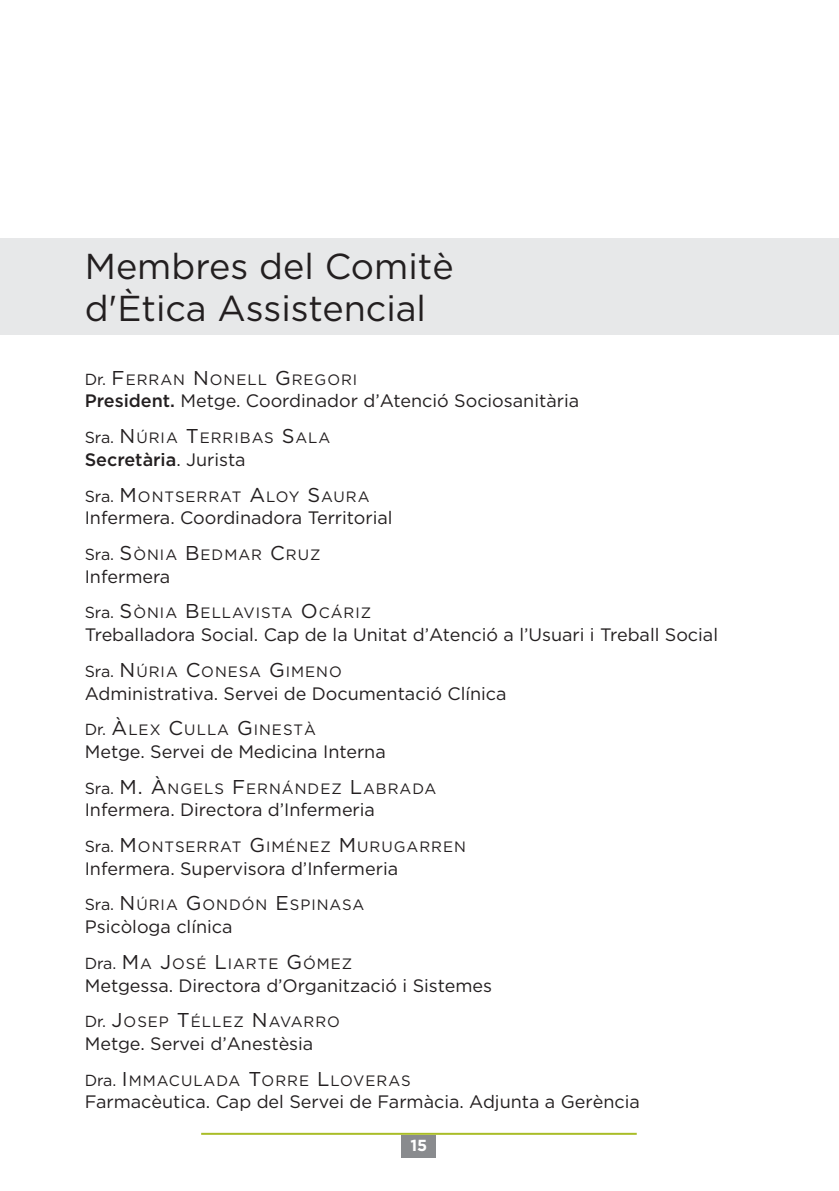
<style>
.page{position:relative;width:839px;height:1191px;background:#fff}
.page>*{position:absolute;margin:0;border:0;box-sizing:border-box;transform-origin:0 0}
.t1{font:36px/42px "Gotham";color:#231f20}
.t2{font:18px "Gotham";color:#231f20}
.t3{font:500 18px "Gotham";color:#231f20}
.t4{font:700 16px "Gotham";color:#fff}
.t5{font:15px "Gotham";letter-spacing:.065em;color:#231f20}
.s1{font-size:16px}
.s2{font-size:20px}
.s3{font-weight:500}
.s4{font-weight:400}
</style>
<div class="page">
<hr style="left:201px;top:1133px;width:436px;height:2px;background:#a9bd27">
<div style="left:402px;top:1135px;width:34px;height:23px;background:#898b8e"></div>
<div style="left:0;top:238px;width:839px;height:97px;background:#e7e8e9"></div>
<h1 class="t1" style="left:85px;top:247px;width:370px">Membres del Comitè d'Ètica Assistencial</h1>
<p class="t5" style="left:85px;top:374px;width:274px"><span class="s1">Dr.</span> <span class="s2">F</span>ERRAN <span class="s2">N</span>ONELL <span class="s2">G</span>REGORI</p>
<p class="t2" style="left:85px;top:394px;width:496px"><span class="s3">President.</span> Metge. Coordinador d’Atenció Sociosanitària</p>
<p class="t5" style="left:85px;top:432px;width:247px"><span class="s1">Sra.</span> <span class="s2">N</span>ÚRIA <span class="s2">T</span>ERRIBAS <span class="s2">S</span>ALA</p>
<p class="t3" style="left:85px;top:453px;width:162px">Secretària<span class="s4">. Jurista</span></p>
<p class="t5" style="left:85px;top:490px;width:286px"><span class="s1">Sra.</span> <span class="s2">M</span>ONTSERRAT <span class="s2">A</span>LOY <span class="s2">S</span>AURA</p>
<p class="t2" style="left:85px;top:511px;width:309px">Infermera. Coordinadora Territorial</p>
<p class="t5" style="left:85px;top:549px;width:237px"><span class="s1">Sra.</span> <span class="s2">S</span>ÒNIA <span class="s2">B</span>EDMAR <span class="s2">C</span>RUZ</p>
<p class="t2" style="left:85px;top:569px;width:87px">Infermera</p>
<p class="t5" style="left:85px;top:607px;width:288px"><span class="s1">Sra.</span> <span class="s2">S</span>ÒNIA <span class="s2">B</span>ELLAVISTA <span class="s2">O</span>CÁRIZ</p>
<p class="t2" style="left:85px;top:628px;width:635px">Treballadora Social. Cap de la Unitat d’Atenció a l’Usuari i Treball Social</p>
<p class="t5" style="left:85px;top:666px;width:258px"><span class="s1">Sra.</span> <span class="s2">N</span>ÚRIA <span class="s2">C</span>ONESA <span class="s2">G</span>IMENO</p>
<p class="t2" style="left:85px;top:686px;width:423px">Administrativa. Servei de Documentació Clínica</p>
<p class="t5" style="left:85px;top:724px;width:233px"><span class="s1">Dr.</span> <span class="s2">À</span>LEX <span class="s2">C</span>ULLA <span class="s2">G</span>INESTÀ</p>
<p class="t2" style="left:85px;top:745px;width:303px">Metge. Servei de Medicina Interna</p>
<p class="t5" style="left:85px;top:782px;width:353px"><span class="s1">Sra.</span> <span class="s2">M. À</span>NGELS <span class="s2">F</span>ERNÁNDEZ <span class="s2">L</span>ABRADA</p>
<p class="t2" style="left:85px;top:803px;width:292px">Infermera. Directora d’Infermeria</p>
<p class="t5" style="left:85px;top:841px;width:383px"><span class="s1">Sra.</span> <span class="s2">M</span>ONTSERRAT <span class="s2">G</span>IMÉNEZ <span class="s2">M</span>URUGARREN</p>
<p class="t2" style="left:85px;top:861px;width:315px">Infermera. Supervisora d’Infermeria</p>
<p class="t5" style="left:85px;top:899px;width:281px"><span class="s1">Sra.</span> <span class="s2">N</span>ÚRIA <span class="s2">G</span>ONDÓN <span class="s2">E</span>SPINASA</p>
<p class="t2" style="left:85px;top:920px;width:149px">Psicòloga clínica</p>
<p class="t5" style="left:85px;top:958px;width:269px"><span class="s1">Dra.</span> <span class="s2">M</span>A <span class="s2">J</span>OSÉ <span class="s2">L</span>IARTE <span class="s2">G</span>ÓMEZ</p>
<p class="t2" style="left:85px;top:978px;width:409px">Metgessa. Directora d’Organització i Sistemes</p>
<p class="t5" style="left:85px;top:1016px;width:257px"><span class="s1">Dr.</span> <span class="s2">J</span>OSEP <span class="s2">T</span>ÉLLEZ <span class="s2">N</span>AVARRO</p>
<p class="t2" style="left:85px;top:1037px;width:230px">Metge. Servei d’Anestèsia</p>
<p class="t5" style="left:85px;top:1074px;width:327px"><span class="s1">Dra.</span> <span class="s2">I</span>MMACULADA <span class="s2">T</span>ORRE <span class="s2">L</span>LOVERAS</p>
<p class="t2" style="left:85px;top:1095px;width:557px">Farmacèutica. Cap del Servei de Farmàcia. Adjunta a Gerència</p>
<p class="t4" style="left:411px;top:1139px;width:18px">15</p>
</div>
